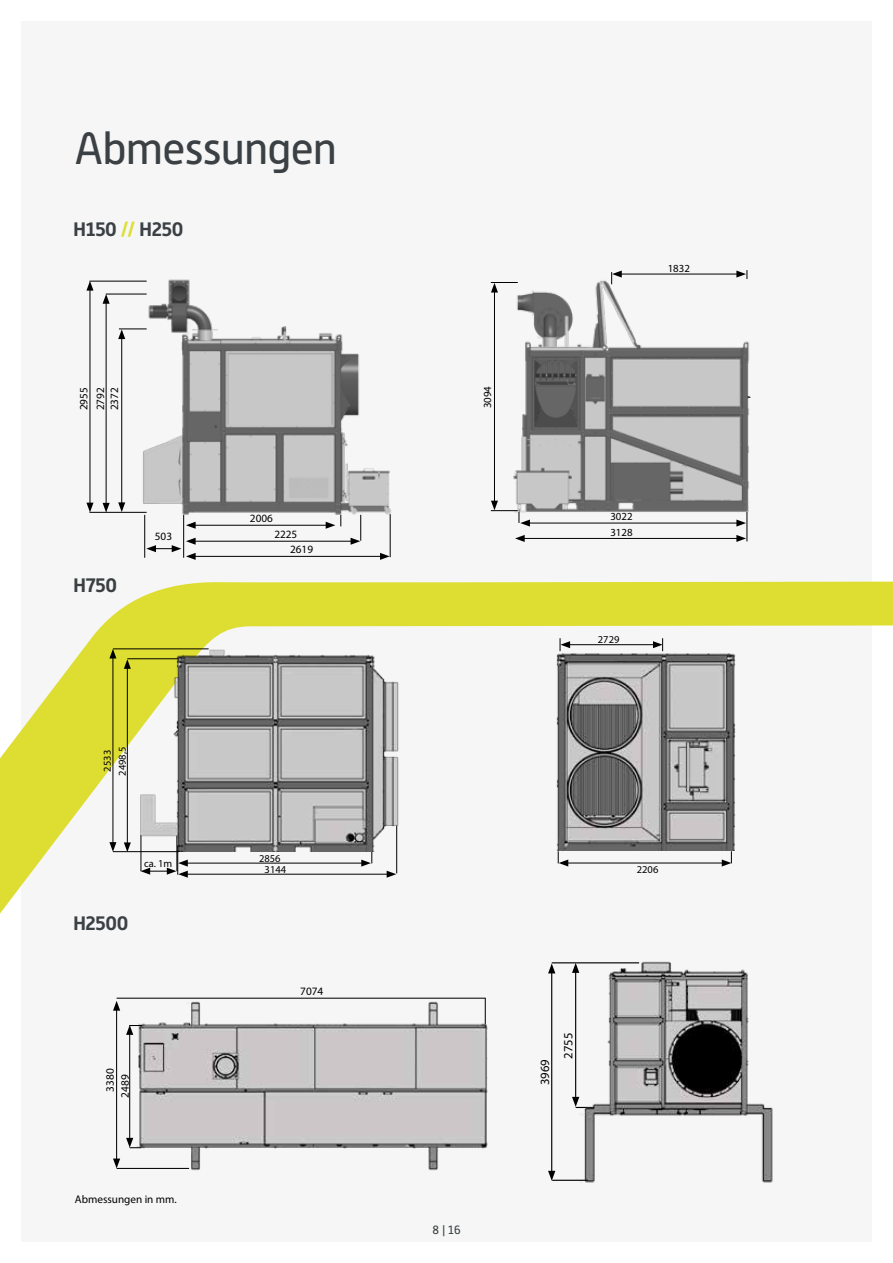
<style>
.page{position:relative;width:893px;height:1263px;background:#fff}
.page>*{position:absolute;margin:0;border:0;box-sizing:border-box;transform-origin:0 0}
.t1{font:45px "Alwyn New";letter-spacing:-.03em;color:#3a4043}
.t2{font:700 19.5px "Alwyn New";letter-spacing:-.015em;color:#3a4043}
.t3{font:700 19.5px "Alwyn New";color:#3a4042}
.t4{font:12.6px "Myriad Pro";color:#000}
.t5{font:12px "Alwyn New";color:#3a4042}
.t6{font:11.25px/15.5px "Myriad Pro";color:#000}
.t7{font:10.8px/15.9px "Myriad Pro";color:#000}
.t8{font:10.5px "Myriad Pro";color:#000}
.s1{color:#ddde31}
</style>
<div class="page">
<div style="left:21px;top:21px;width:851px;height:1221px;background:#f6f6f6"></div>
<svg style="left:0;top:581px;width:893px;height:333px"></svg>
<hr style="left:494px;top:290px;width:1px;height:213px;background:#000">
<svg style="left:491px;top:282px;width:18px;height:11px"></svg>
<hr style="left:528px;top:523px;width:211px;height:1px;background:#000">
<hr style="left:522px;top:538px;width:217px;height:1px;background:#000">
<svg style="left:515px;top:535px;width:10px;height:7px"></svg>
<svg style="left:491px;top:501px;width:39px;height:26px"></svg>
<svg style="left:736px;top:515px;width:11px;height:27px"></svg>
<img style="left:509px;top:271px;width:242px;height:244px">
<hr style="left:193px;top:541px;width:160px;height:1px;background:#000">
<hr style="left:193px;top:525px;width:135px;height:1px;background:#000">
<svg style="left:186px;top:522px;width:10px;height:7px"></svg>
<hr style="left:193px;top:556px;width:189px;height:1px;background:#000">
<svg style="left:380px;top:553px;width:10px;height:7px"></svg>
<svg style="left:146px;top:538px;width:50px;height:22px"></svg>
<hr style="left:90px;top:288px;width:1px;height:217px;background:#000">
<svg style="left:86px;top:282px;width:7px;height:9px"></svg>
<svg style="left:86px;top:503px;width:7px;height:9px"></svg>
<hr style="left:106px;top:301px;width:1px;height:204px;background:#000">
<svg style="left:103px;top:294px;width:7px;height:10px"></svg>
<svg style="left:103px;top:503px;width:7px;height:9px"></svg>
<hr style="left:121px;top:337px;width:1px;height:168px;background:#000">
<svg style="left:118px;top:502px;width:7px;height:10px"></svg>
<hr style="left:89px;top:281px;width:58px;height:1px;background:#000">
<hr style="left:106px;top:294px;width:41px;height:1px;background:#000">
<svg style="left:118px;top:328px;width:23px;height:11px"></svg>
<hr style="left:89px;top:512px;width:58px;height:1px;background:#000">
<hr style="left:183px;top:515px;width:1px;height:43px;background:#000">
<hr style="left:144px;top:515px;width:1px;height:43px;background:#000">
<svg style="left:326px;top:516px;width:15px;height:13px"></svg>
<svg style="left:351px;top:516px;width:10px;height:29px"></svg>
<hr style="left:390px;top:514px;width:1px;height:43px;background:#000">
<img style="left:141px;top:279px;width:250px;height:237px">
<hr style="left:127px;top:666px;width:1px;height:179px;background:#000">
<svg style="left:124px;top:659px;width:7px;height:10px"></svg>
<svg style="left:124px;top:842px;width:7px;height:9px"></svg>
<hr style="left:112px;top:656px;width:1px;height:188px;background:#000">
<svg style="left:109px;top:649px;width:7px;height:9px"></svg>
<svg style="left:109px;top:842px;width:7px;height:10px"></svg>
<hr style="left:127px;top:658px;width:52px;height:1px;background:#000">
<hr style="left:113px;top:648px;width:96px;height:1px;background:#000">
<hr style="left:113px;top:851px;width:66px;height:1px;background:#000">
<hr style="left:185px;top:863px;width:179px;height:1px;background:#000">
<hr style="left:185px;top:874px;width:204px;height:1px;background:#000">
<svg style="left:387px;top:871px;width:9px;height:7px"></svg>
<svg style="left:141px;top:852px;width:47px;height:26px"></svg>
<hr style="left:141px;top:835px;width:1px;height:36px;background:#000">
<hr style="left:176px;top:835px;width:1px;height:36px;background:#000">
<hr style="left:396px;top:825px;width:1px;height:48px;background:#000">
<svg style="left:361px;top:852px;width:11px;height:15px"></svg>
<img style="left:139px;top:649px;width:269px;height:203px">
<hr style="left:568px;top:644px;width:87px;height:1px;background:#000">
<hr style="left:566px;top:862px;width:158px;height:1px;background:#000">
<svg style="left:558px;top:851px;width:10px;height:15px"></svg>
<svg style="left:722px;top:851px;width:10px;height:15px"></svg>
<svg style="left:560px;top:638px;width:10px;height:10px"></svg>
<svg style="left:653px;top:638px;width:10px;height:10px"></svg>
<img style="left:547px;top:648px;width:191px;height:203px">
<img style="left:113px;top:997px;width:375px;height:174px">
<svg style="left:485px;top:999px;width:1px;height:25px"></svg>
<hr style="left:117px;top:998px;width:369px;height:1px;background:#000">
<hr style="left:117px;top:1168px;width:72px;height:1px;background:#000">
<svg style="left:126px;top:1025px;width:16px;height:10px"></svg>
<svg style="left:126px;top:1138px;width:15px;height:10px"></svg>
<img style="left:548px;top:961px;width:225px;height:222px">
<hr style="left:552px;top:962px;width:87px;height:1px;background:#000">
<hr style="left:552px;top:1180px;width:36px;height:1px;background:#000">
<hr style="left:551px;top:971px;width:1px;height:202px;background:#000">
<svg style="left:548px;top:963px;width:7px;height:10px"></svg>
<svg style="left:548px;top:1171px;width:7px;height:10px"></svg>
<hr style="left:575px;top:970px;width:1px;height:129px;background:#000">
<svg style="left:572px;top:963px;width:7px;height:10px"></svg>
<svg style="left:572px;top:1097px;width:7px;height:10px"></svg>
<h1 class="t1" style="left:74px;top:124px;width:265px">Abmessungen</h1>
<h2 class="t2" style="left:73px;top:218px;width:112px">H150 <span class="s1">//</span> H250</h2>
<p class="t6" style="left:76px;top:410px;width:24px;rotate:-90deg">2955</p>
<p class="t6" style="left:93px;top:410px;width:24px;line-height:14.1px;rotate:-90deg">2792<br>2372</p>
<h2 class="t3" style="left:73px;top:574px;width:46px">H750</h2>
<p class="t6" style="left:155px;top:528px;width:19px">503</p>
<p class="t8" style="left:116px;top:776px;width:31px;rotate:-90deg">2498,5</p>
<p class="t8" style="left:101px;top:771px;width:23px;rotate:-90deg">2533</p>
<p class="t8" style="left:144px;top:857px;width:30px">ca. 1m</p>
<h2 class="t2" style="left:73px;top:911px;width:57px">H2500</h2>
<p class="t6" style="left:103px;top:1097px;width:31px;line-height:14.7px;text-align:center;rotate:-90deg">3380<br>2489</p>
<p class="t6" style="left:75px;top:1192px;width:103px">Abmessungen in mm.</p>
<p class="t6" style="left:250px;top:510px;width:24px">2006</p>
<p class="t6" style="left:290px;top:526px;width:24px;text-indent:-16px">2225<br>2619</p>
<p class="t8" style="left:259px;top:851px;width:23px">2856</p>
<p class="t8" style="left:265px;top:863px;width:23px">3144</p>
<p class="t6" style="left:300px;top:983px;width:25px">7074</p>
<p class="t7" style="left:479px;top:408px;width:24px;rotate:-90deg">3094</p>
<p class="t7" style="left:668px;top:260px;width:24px">1832</p>
<p class="t7" style="left:610px;top:508px;width:24px">3022<br>3128</p>
<p class="t8" style="left:598px;top:633px;width:23px">2729</p>
<p class="t5" style="left:433px;top:1223px;width:30px">8 | 16</p>
<p class="t4" style="left:537px;top:1085px;width:27px;rotate:-90deg">3969</p>
<p class="t4" style="left:560px;top:1059px;width:27px;rotate:-90deg">2755</p>
<p class="t8" style="left:637px;top:863px;width:23px">2206</p>
</div>
